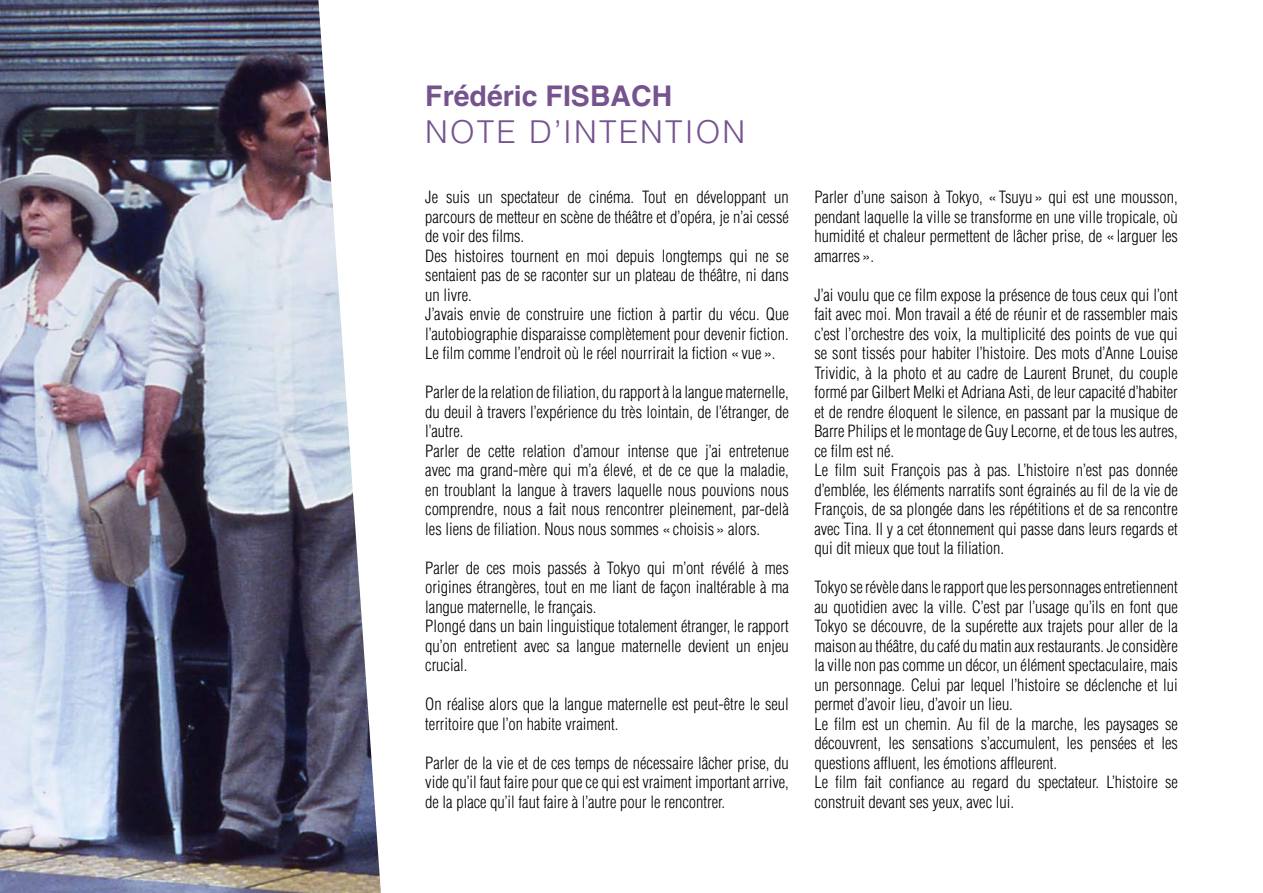
<style>
.page{position:relative;width:1263px;height:893px;background:#fff}
.page>*{position:absolute;margin:0;border:0;box-sizing:border-box;transform-origin:0 0}
.t1{font:300 31.5px "Helvetica LT Std";letter-spacing:.07em;color:#75538f}
.t2{font:700 28.5px "Helvetica LT Std";color:#75538f}
.t3{font:300 condensed 16.5px/19.5px "Helvetica LT Std";color:#000}
</style>
<div class="page">
<img style="left:0;top:0;width:381px;height:893px">
<h2 class="t2" style="left:425px;top:78px;width:249px">Frédéric FISBACH</h2>
<h1 class="t1" style="left:425px;top:112px;width:322px">NOTE D’INTENTION</h1>
<p class="t3" style="left:425px;top:187px;width:365px">Je suis un spectateur de cinéma. Tout en développant un parcours de metteur en scène de théâtre et d’opéra, je n’ai cessé de voir des films.<br>Des histoires tournent en moi depuis longtemps qui ne se sentaient pas de se raconter sur un plateau de théâtre, ni dans un livre.<br>J’avais envie de construire une fiction à partir du vécu. Que l’autobiographie disparaisse complètement pour devenir fiction.<br>Le film comme l’endroit où le réel nourrirait la fiction «vue ».</p>
<p class="t3" style="left:425px;top:382px;width:365px">Parler de la relation de filiation, du rapport à la langue maternelle, du deuil à travers l’expérience du très lointain, de l’étranger, de l’autre.<br>Parler de cette relation d’amour intense que j’ai entretenue avec ma grand-mère qui m’a élevé, et de ce que la maladie, en troublant la langue à travers laquelle nous pouvions nous comprendre, nous a fait nous rencontrer pleinement, par-delà les liens de filiation. Nous nous sommes « choisis » alors.</p>
<p class="t3" style="left:425px;top:558px;width:365px">Parler de ces mois passés à Tokyo qui m’ont révélé à mes origines étrangères, tout en me liant de façon inaltérable à ma langue maternelle, le français.<br>Plongé dans un bain linguistique totalement étranger, le rapport qu’on entretient avec sa langue maternelle devient un enjeu crucial.</p>
<p class="t3" style="left:425px;top:694px;width:365px">On réalise alors que la langue maternelle est peut-être le seul territoire que l’on habite vraiment.</p>
<p class="t3" style="left:425px;top:753px;width:365px;text-align:justify">Parler de la vie et de ces temps de nécessaire lâcher prise, du vide qu’il faut faire pour que ce qui est vraiment important arrive, de la place qu’il faut faire à l’autre pour le rencontrer.</p>
<p class="t3" style="left:814px;top:187px;width:365px;text-align:justify">Parler d’une saison à Tokyo, « Tsuyu » qui est une mousson, pendant laquelle la ville se transforme en une ville tropicale, où humidité et chaleur permettent de lâcher prise, de «larguer les amarres».</p>
<p class="t3" style="left:814px;top:285px;width:365px">J’ai voulu que ce film expose la présence de tous ceux qui l’ont fait avec moi. Mon travail a été de réunir et de rassembler mais c’est l’orchestre des voix, la multiplicité des points de vue qui se sont tissés pour habiter l’histoire. Des mots d’Anne Louise Trividic, à la photo et au cadre de Laurent Brunet, du couple formé par Gilbert Melki et Adriana Asti, de leur capacité d’habiter et de rendre éloquent le silence, en passant par la musique de Barre Philips et le montage de Guy Lecorne, et de tous les autres, ce film est né.<br>Le film suit François pas à pas. L’histoire n’est pas donnée d’emblée, les éléments narratifs sont égrainés au fil de la vie de François, de sa plongée dans les répétitions et de sa rencontre avec Tina. Il y a cet étonnement qui passe dans leurs regards et qui dit mieux que tout la filiation.</p>
<p class="t3" style="left:814px;top:577px;width:365px">Tokyo se révèle dans le rapport que les personnages entretiennent au quotidien avec la ville. C’est par l’usage qu’ils en font que Tokyo se découvre, de la supérette aux trajets pour aller de la maison au théâtre, du café du matin aux restaurants. Je considère la ville non pas comme un décor, un élément spectaculaire, mais un personnage. Celui par lequel l’histoire se déclenche et lui permet d’avoir lieu, d’avoir un lieu.<br>Le film est un chemin. Au fil de la marche, les paysages se découvrent, les sensations s’accumulent, les pensées et les questions affluent, les émotions affleurent.<br>Le film fait confiance au regard du spectateur. L’histoire se construit devant ses yeux, avec lui.</p>
</div>
